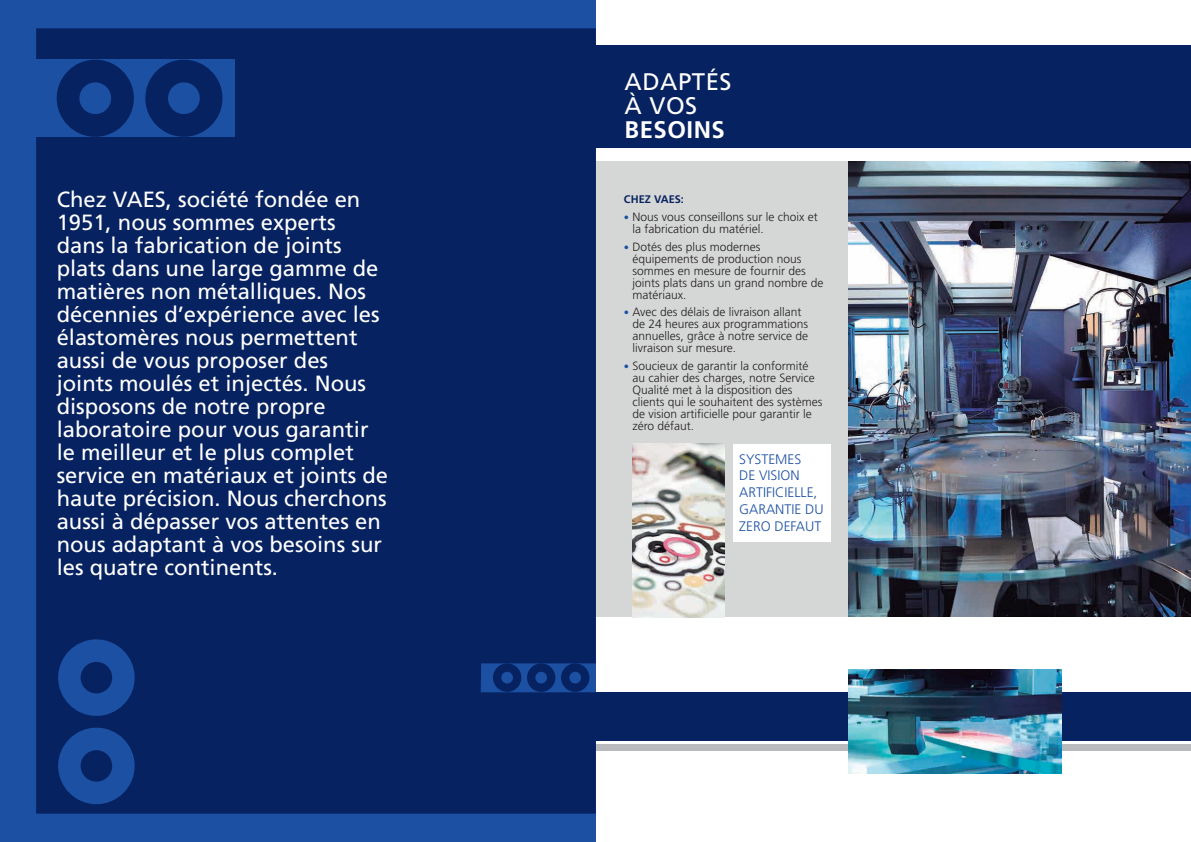
<style>
.page{position:relative;width:1191px;height:842px;background:#fff}
.page>*{position:absolute;margin:0;border:0;box-sizing:border-box;transform-origin:0 0}
.t1{font:24px/24px "Frutiger LT Std";letter-spacing:.02em;color:#fff}
.t2{font:700 24px "Frutiger LT Std";letter-spacing:.02em;color:#fff}
.t3{font:22px/23px "Frutiger LT Std";color:#fff}
.t4{font:300 13.8px/16.8px "Frutiger LT Std";color:#1c50a2}
.t5{font:300 12px/12px "Frutiger LT Std";color:#231f20}
.t6{font:700 11px "Frutiger LT Std";letter-spacing:.005em;color:#072260}
.s1{font-size:10.5px;color:#1c50a2}
</style>
<div class="page">
<div style="left:0;top:0;width:596px;height:842px;background:#1c50a2"></div>
<div style="left:36px;top:28px;width:560px;height:786px;background:#072260"></div>
<svg style="left:58px;top:639px;width:77px;height:77px"></svg>
<svg style="left:58px;top:728px;width:77px;height:76px"></svg>
<div style="left:36px;top:60px;width:199px;height:77px;background:#1c50a2"></div>
<svg style="left:57px;top:60px;width:77px;height:77px"></svg>
<svg style="left:145px;top:60px;width:77px;height:77px"></svg>
<svg style="left:493px;top:663px;width:28px;height:29px"></svg>
<svg style="left:527px;top:663px;width:28px;height:29px"></svg>
<svg style="left:561px;top:663px;width:28px;height:29px"></svg>
<div style="left:596px;top:162px;width:252px;height:455px;background:#d5d7d6"></div>
<div style="left:596px;top:692px;width:595px;height:49px;background:#072260"></div>
<div style="left:596px;top:744px;width:595px;height:7px;background:#b9babd"></div>
<div style="left:595px;top:45px;width:596px;height:102px;background:#072260"></div>
<img style="left:848px;top:162px;width:343px;height:455px">
<img style="left:848px;top:669px;width:213px;height:104px">
<img style="left:633px;top:443px;width:91px;height:174px">
<div style="left:732px;top:444px;width:98px;height:98px;background:#fff"></div>
<p class="t3" style="left:57px;top:188px;width:333px">Chez VAES, société fondée en<br>1951, nous sommes experts dans la fabrication de joints plats dans une large gamme de matières non métalliques. Nos décennies d’expérience avec les élastomères nous permettent aussi de vous proposer des joints moulés et injectés. Nous disposons de notre propre laboratoire pour vous garantir le meilleur et le plus complet service en matériaux et joints de haute précision. Nous cherchons aussi à dépasser vos attentes en nous adaptant à vos besoins sur les quatre continents.</p>
<h1 class="t1" style="left:624px;top:69px;width:108px">ADAPTÉS<br>À VOS</h1>
<h1 class="t2" style="left:624px;top:115px;width:102px">BESOINS</h1>
<p class="t6" style="left:624px;top:193px;width:62px">CHEZ VAES:</p>
<p class="t5" style="left:632px;top:211px;width:187px;text-indent:-9px"><span class="s1">•</span> Nous vous conseillons sur le choix et la fabrication du matériel.</p>
<p class="t5" style="left:632px;top:241px;width:193px;text-indent:-9px"><span class="s1">•</span> Dotés des plus modernes équipements de production nous sommes en mesure de fournir des joints plats dans un grand nombre de matériaux.</p>
<p class="t5" style="left:632px;top:306px;width:177px;text-indent:-9px"><span class="s1">•</span> Avec des délais de livraison allant de 24 heures aux programmations annuelles, grâce à notre service de livraison sur mesure.</p>
<p class="t5" style="left:632px;top:360px;width:192px;text-indent:-9px"><span class="s1">•</span> Soucieux de garantir la conformité au cahier des charges, notre Service<br>Qualité met à la disposition des clients qui le souhaitent des systèmes de vision artificielle pour garantir le zéro défaut.</p>
<p class="t4" style="left:739px;top:451px;width:86px">SYSTEMES<br>DE VISION<br>ARTIFICIELLE,<br>GARANTIE DU<br>ZERO DEFAUT</p>
</div>
